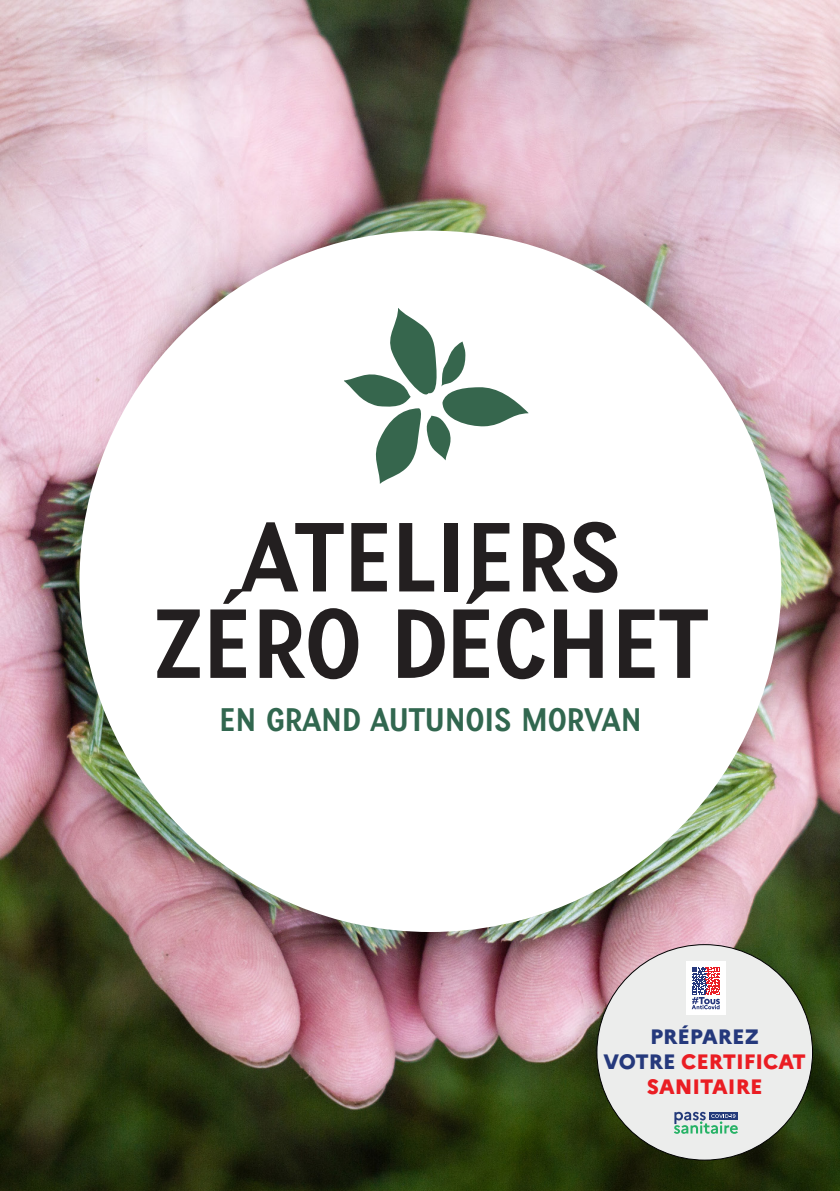
<style>
.page{position:relative;width:840px;height:1191px;background:#fff}
.page>*{position:absolute;margin:0;border:0;box-sizing:border-box;transform-origin:0 0}
.t1{font:72px "Petite France";color:#231f20}
.t2{font:24px "Petite France";color:#31674f}
.t3{font:800 20.8px/25px "Marianne";color:#ea1d23;text-align:center}
.s1{color:#25397c}
</style>
<div class="page">
<img style="left:0;top:0;width:839px;height:1191px">
<div style="left:79px;top:231px;width:701px;height:701px;background:#fff;border-radius:50%"></div>
<svg style="left:344px;top:308px;width:184px;height:176px"></svg>
<div style="left:596px;top:944px;width:216px;height:216px;background:#ecedec;border-radius:50%"></div>
<div style="left:685px;top:961px;width:40px;height:53px;background:#fff"></div>
<svg style="left:691px;top:967px;width:28px;height:42px"></svg>
<svg style="left:674px;top:1111px;width:63px;height:22px"></svg>
<p class="t1" style="left:241px;top:502px;width:379px">ATELIERS</p>
<p class="t1" style="left:153px;top:589px;width:555px">ZÉRO DÉCHET</p>
<p class="t2" style="left:219px;top:701px;width:424px">EN GRAND AUTUNOIS MORVAN</p>
<p class="t3" style="left:603px;top:1023px;width:204px"><span class="s1">PRÉPAREZ<br>VOTRE</span> CERTIFICAT<br>SANITAIRE</p>
</div>
